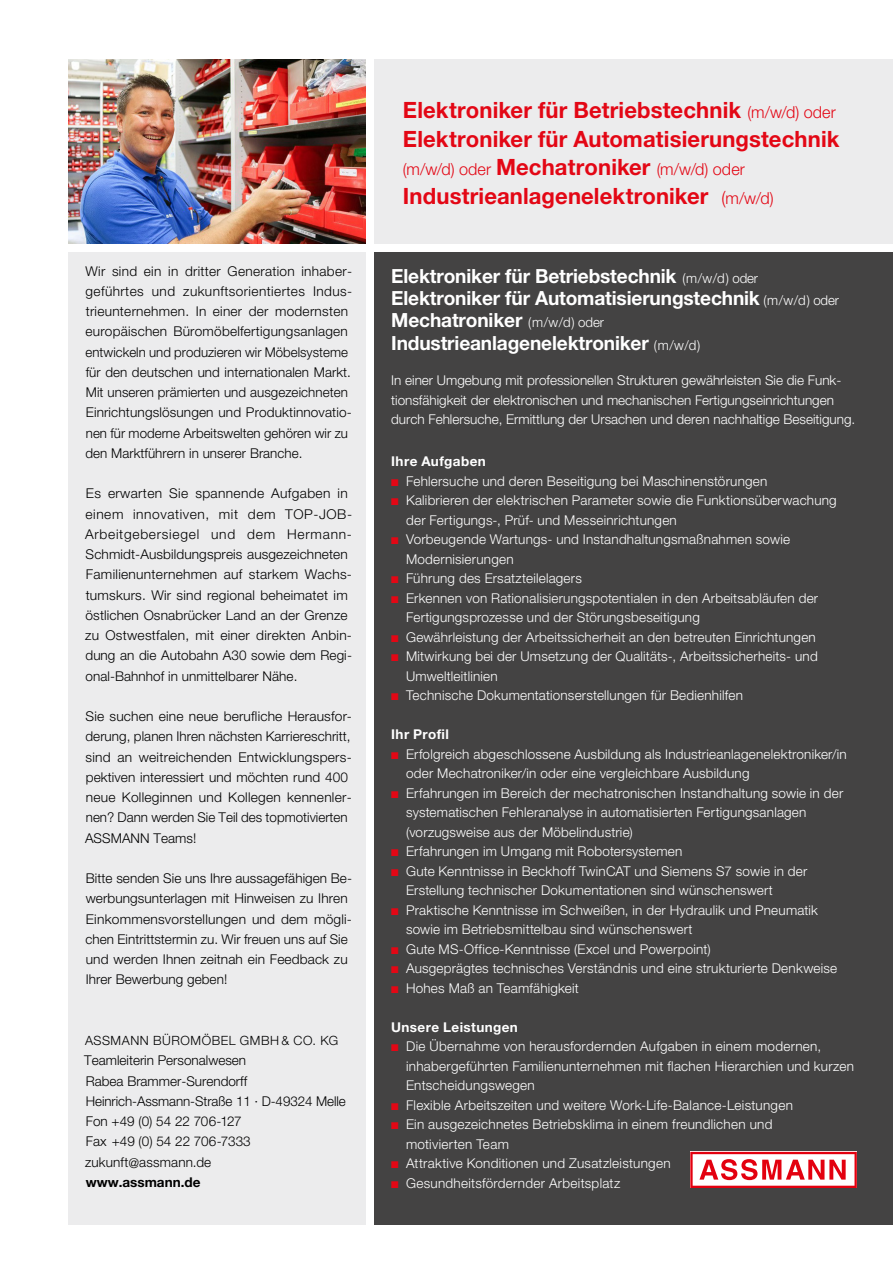
<style>
.page{position:relative;width:893px;height:1263px;background:#fff}
.page>*{position:absolute;margin:0;border:0;box-sizing:border-box;transform-origin:0 0}
.t1{font:700 22.5px/28.5px "Helvetica Neue CELT";letter-spacing:.005em;color:#e30715}
.t2{font:700 19.5px/22.2px "Helvetica Neue LT";letter-spacing:-.01em;color:#fff}
.t3{font:300 16.5px "Helvetica Neue CELT";letter-spacing:.005em;color:#e30715}
.t4{font:300 13.5px/19.5px "Helvetica Neue CELT";letter-spacing:.015em;color:#fff}
.t5{font:300 13.5px/20.2px "Helvetica Neue CELT";letter-spacing:.01em;color:#000}
.t6{font:700 13.5px "Helvetica Neue LT";letter-spacing:.03em;color:#fff}
.t7{font:700 13.5px "Helvetica Neue LT";color:#000}
.t8{font:300 12.75px "Helvetica Neue CELT";letter-spacing:.045em;color:#000}
.s1{font-weight:300;font-size:16.5px}
.s2{font-weight:700;font-size:22.5px}
.s3{font-weight:300;font-size:18px}
.s4{font-family:"Helvetica Neue CELT";font-weight:300;font-size:13.5px}
.s5{color:#e30715}
</style>
<div class="page">
<div style="left:374px;top:252px;width:519px;height:973px;background:#444343"></div>
<img style="left:68px;top:60px;width:298px;height:184px">
<div style="left:374px;top:60px;width:519px;height:184px;background:#ececed"></div>
<div style="left:68px;top:252px;width:298px;height:973px;background:#ececed"></div>
<svg style="left:690px;top:1152px;width:167px;height:36px;background:#f49ca2"></svg>
<p class="t5" style="left:85px;top:261px;width:268px">Wir sind ein in dritter Generation inhaber&shy;geführtes und zukunftsorientiertes Indus&shy;trieunternehmen. In einer der modernsten europäischen Büromöbelfertigungsanlagen entwickeln und produzieren wir Möbelsysteme für den deutschen und internationalen Markt.<br>Mit unseren prämierten und ausgezeichneten Einrichtungslösungen und Produktinnovatio&shy;nen für moderne Arbeitswelten gehören wir zu den Marktführern in unserer Branche.</p>
<p class="t5" style="left:85px;top:483px;width:269px">Es erwarten Sie spannende Aufgaben in einem innovativen, mit dem TOP-JOB-Arbeitgebersiegel und dem Hermann-Schmidt-Ausbildungspreis ausgezeichneten Familienunternehmen auf starkem Wachs&shy;tumskurs. Wir sind regional beheimatet im östlichen Osnabrücker Land an der Grenze zu Ostwestfalen, mit einer direkten Anbin&shy;dung an die Autobahn A30 sowie dem Regi&shy;onal-Bahnhof in unmittelbarer Nähe.</p>
<p class="t5" style="left:85px;top:706px;width:269px">Sie suchen eine neue berufliche Herausfor&shy;derung, planen Ihren nächsten Karriereschritt, sind an weitreichenden Entwicklungspers&shy;pektiven interessiert und möchten rund 400 neue Kolleginnen und Kollegen kennenler&shy;nen? Dann werden Sie Teil des topmotivierten ASSMANN Teams!</p>
<p class="t5" style="left:86px;top:868px;width:268px">Bitte senden Sie uns Ihre aussagefähigen Be&shy;werbungsunterlagen mit Hinweisen zu Ihren Einkommensvorstellungen und dem mögli&shy;chen Eintrittstermin zu. Wir freuen uns auf Sie und werden Ihnen zeitnah ein Feedback zu Ihrer Bewerbung geben!</p>
<p class="t8" style="left:85px;top:1033px;width:255px">ASSMANN BÜROMÖBEL GMBH &amp; CO. KG</p>
<p class="t5" style="left:84px;top:1050px;width:263px">Teamleiterin Personalwesen<br>Rabea Brammer-Surendorff<br>Heinrich-Assmann-Straße 11 · D-49324 Melle<br>Fon +49 (0) 54 22 706-127<br>Fax +49 (0) 54 22 706-7333 zukunft@assmann.de</p>
<p class="t7" style="left:86px;top:1174px;width:116px">www.assmann.de</p>
<h1 class="t1" style="left:403px;top:96px;width:438px">Elektroniker für Betriebstechnik <span class="s1">(m/w/d) oder<br></span>Elektroniker für Automatisierungstechnik</h1>
<p class="t3" style="left:403px;top:160px;width:344px">(m/w/d) oder <span class="s2">Mechatroniker</span> (m/w/d) oder</p>
<h1 class="t1" style="left:403px;top:182px;width:372px">Industrieanlagenelektroniker <span class="s3">(</span><span class="s1">m/w/d)</span></h1>
<h2 class="t2" style="left:391px;top:264px;width:449px">Elektroniker für Betriebstechnik <span class="s4">(m / w/ d) oder </span>Elektroniker für Automatisierungstechnik <span class="s4">(m / w/ d) oder </span>Mechatroniker <span class="s4">(m / w/ d) oder </span>Industrieanlagenelektroniker <span class="s4">(m / w/ d)</span></h2>
<p class="t4" style="left:391px;top:371px;width:466px">In einer Umgebung mit professionellen Strukturen gewährleisten Sie die Funk&shy;tionsfähigkeit der elektronischen und mechanischen Fertigungseinrichtungen durch Fehlersuche, Ermittlung der Ursachen und deren nachhaltige Beseitigung.</p>
<p class="t6" style="left:391px;top:453px;width:96px">Ihre Aufgaben</p>
<p class="t4" style="left:391px;top:471px;width:378px"><span class="s5">■</span> Fehlersuche und deren Beseitigung bei Maschinenstörungen</p>
<p class="t4" style="left:406px;top:490px;width:432px;text-indent:-15px"><span class="s5">■</span> Kalibrieren der elektrischen Parameter sowie die Funktionsüberwachung der Fertigungs-, Prüf- und Messeinrichtungen</p>
<p class="t4" style="left:406px;top:529px;width:385px;text-indent:-15px"><span class="s5">■</span> Vorbeugende Wartungs- und Instandhaltungsmaßnahmen sowie<br>Modernisierungen</p>
<p class="t4" style="left:391px;top:568px;width:192px"><span class="s5">■</span> Führung des Ersatzteilelagers</p>
<p class="t4" style="left:406px;top:588px;width:414px;text-indent:-15px"><span class="s5">■</span> Erkennen von Rationalisierungspotentialen in den Arbeitsabläufen der<br>Fertigungsprozesse und der Störungsbeseitigung</p>
<p class="t4" style="left:391px;top:627px;width:426px"><span class="s5">■</span> Gewährleistung der Arbeitssicherheit an den betreuten Einrichtungen</p>
<p class="t4" style="left:406px;top:646px;width:413px;text-indent:-15px"><span class="s5">■</span> Mitwirkung bei der Umsetzung der Qualitäts-, Arbeitssicherheits- und<br>Umweltleitlinien</p>
<p class="t4" style="left:391px;top:685px;width:353px"><span class="s5">■</span> Technische Dokumentationserstellungen für Bedienhilfen</p>
<p class="t6" style="left:391px;top:726px;width:59px">Ihr Profil</p>
<p class="t4" style="left:406px;top:744px;width:442px;text-indent:-15px"><span class="s5">■</span> Erfolgreich abgeschlossene Ausbildung als Industrieanlagenelektroniker/in oder Mechatroniker/in oder eine vergleichbare Ausbildung</p>
<p class="t4" style="left:406px;top:783px;width:439px;text-indent:-15px"><span class="s5">■</span> Erfahrungen im Bereich der mechatronischen Instandhaltung sowie in der systematischen Fehleranalyse in automatisierten Fertigungsanlagen (vorzugsweise aus der Möbelindustrie)</p>
<p class="t4" style="left:391px;top:841px;width:293px"><span class="s5">■</span> Erfahrungen im Umgang mit Robotersystemen</p>
<p class="t4" style="left:406px;top:861px;width:403px;text-indent:-15px"><span class="s5">■</span> Gute Kenntnisse in Beckhoff TwinCAT und Siemens S7 sowie in der<br>Erstellung technischer Dokumentationen sind wünschenswert</p>
<p class="t4" style="left:406px;top:900px;width:413px;text-indent:-15px"><span class="s5">■</span> Praktische Kenntnisse im Schweißen, in der Hydraulik und Pneumatik sowie im Betriebsmittelbau sind wünschenswert</p>
<p class="t4" style="left:391px;top:939px;width:321px"><span class="s5">■</span> Gute MS-Office-Kenntnisse (Excel und Powerpoint)</p>
<p class="t4" style="left:391px;top:958px;width:447px"><span class="s5">■</span> Ausgeprägtes technisches Verständnis und eine strukturierte Denkweise</p>
<p class="t4" style="left:391px;top:978px;width:189px"><span class="s5">■</span> Hohes Maß an Teamfähigkeit</p>
<p class="t6" style="left:391px;top:1018px;width:128px">Unsere Leistungen</p>
<p class="t4" style="left:406px;top:1036px;width:450px;text-indent:-15px"><span class="s5">■</span> Die Übernahme von herausfordernden Aufgaben in einem modernen, inhabergeführten Familienunternehmen mit flachen Hierarchien und kurzen<br>Entscheidungswegen</p>
<p class="t4" style="left:391px;top:1095px;width:403px"><span class="s5">■</span> Flexible Arbeitszeiten und weitere Work-Life-Balance-Leistungen</p>
<p class="t4" style="left:406px;top:1114px;width:368px;text-indent:-15px"><span class="s5">■</span> Ein ausgezeichnetes Betriebsklima in einem freundlichen und motivierten Team</p>
<p class="t4" style="left:391px;top:1153px;width:281px"><span class="s5">■</span> Attraktive Konditionen und Zusatzleistungen</p>
<p class="t4" style="left:391px;top:1173px;width:231px"><span class="s5">■</span> Gesundheitsfördernder Arbeitsplatz</p>
</div>
